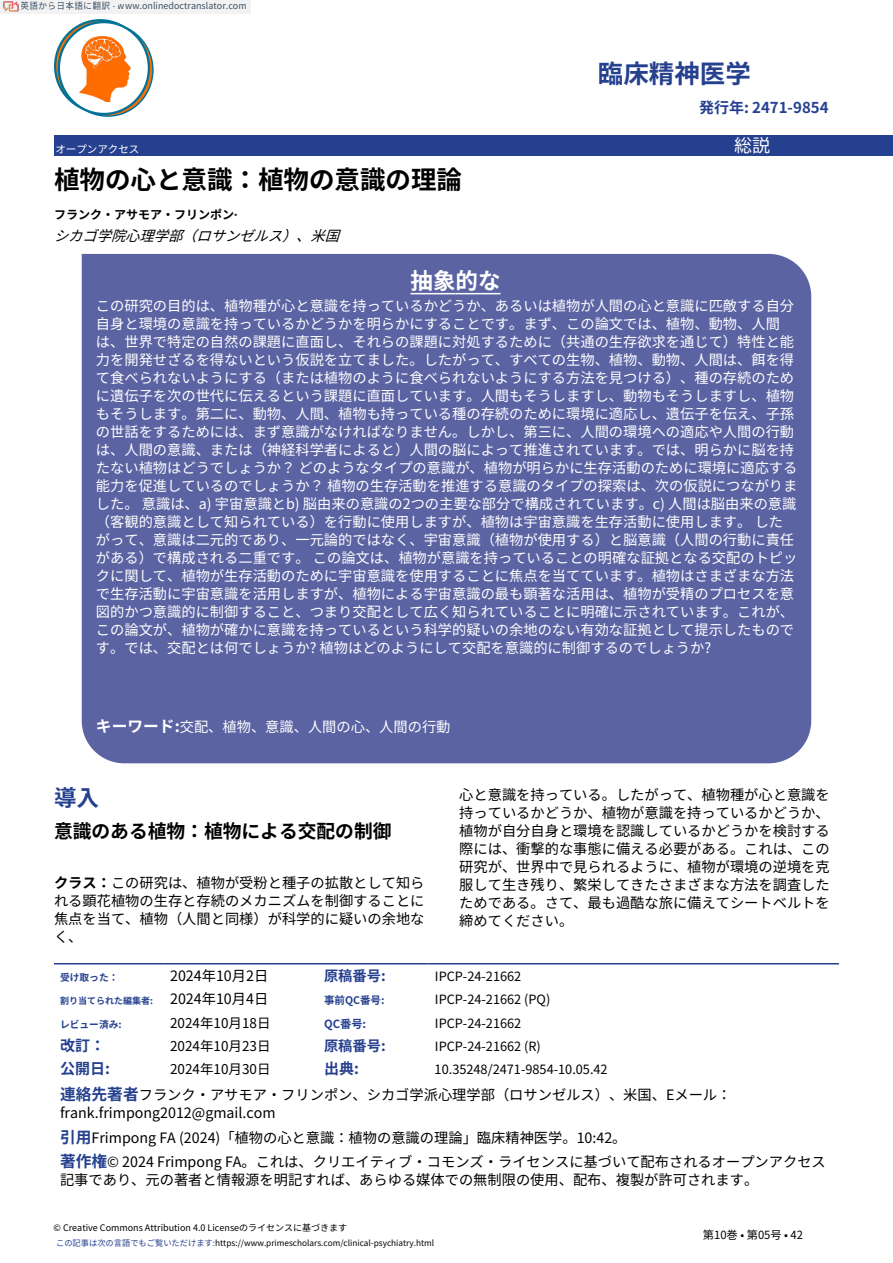
<style>
.page{position:relative;width:893px;height:1263px;background:#fff}
.page>*{position:absolute;margin:0;border:0;box-sizing:border-box;transform-origin:0 0}
.t1{font:700 25.5px "Noto Sans CJ Kjp";color:#000}
.t2{font:700 25.5px "Noto Sans CJ Kjp";color:#25408f}
.t3{font:700 22.5px "Noto Sans CJ Kjp";color:#fff}
.t4{font:700 22.5px "Noto Sans CJ Kjp";color:#25408f}
.t5{font:700 18.75px "Noto Sans CJ Kjp";color:#000}
.t6{font:18px "Noto Sans CJ Kjp";color:#fff}
.t7{font:700 15px/23.2px "Noto Sans CJ Kjp";color:#25408f}
.t8{font:14.25px/18px "Noto Sans CJ Kjp";color:#fff}
.t9{font:14.25px/18px "Noto Sans CJ Kjp";color:#000}
.t10{font:italic 14.25px "Noto Sans CJ Kjp";color:#000}
.t11{font:700 14.25px "Noto Sans CJ Kjp";color:#25408f}
.t12{font:13.5px/23.2px "Noto Sans CJ Kjp";color:#000;text-align:justify}
.t13{font:12.75px/23.2px "Noto Sans CJ Kjp";color:#000}
.t14{font:700 12px "Noto Sans CJ Kjp";color:#000}
.t15{font:11.25px "Noto Sans CJ Kjp";color:#000}
.t16{font:700 11.25px "Noto Sans CJ Kjp";color:#25408f}
.t17{font:10.5px "Noto Sans CJ Kjp";color:#fff}
.t18{font:700 10.5px "Noto Sans CJ Kjp";color:#25408f}
.t19{font:700 9.75px "Noto Sans CJ Kjp";color:#25408f}
.t20{font:9px "Noto Sans CJ Kjp";color:#000}
.t21{font:9px "Noto Sans CJ Kjp";color:rgb(15 43 70/.8)}
.t22{font:700 9px "Noto Sans CJ Kjp";color:#25408f}
.t23{font:8.25px "Noto Sans CJ Kjp";color:#000}
.s1{font-size:6.75px}
.s2{font-weight:700;font-size:15.75px}
.s3{font-weight:700}
.s4{font-weight:700;font-size:15.75px;color:#25408f}
.s5{color:#25408f}
</style>
<div class="page">
<div style="left:54px;top:135px;width:839px;height:21px;background:#25408f"></div>
<svg style="left:62px;top:24px;width:91px;height:92px"></svg>
<svg style="left:55px;top:20px;width:90px;height:92px"></svg>
<div style="left:59px;top:22px;width:90px;height:92px;background:#fff;border-radius:50%"></div>
<div style="left:58px;top:21px;width:92px;height:94px;border:2px solid #007398;border-radius:50%"></div>
<img style="left:80px;top:35px;width:51px;height:66px">
<hr style="left:54px;top:963px;width:110px;height:1px;background:#25408f">
<hr style="left:164px;top:963px;width:154px;height:1px;background:#25408f">
<hr style="left:318px;top:963px;width:111px;height:1px;background:#25408f">
<hr style="left:429px;top:963px;width:410px;height:1px;background:#25408f">
<div style="left:82px;top:254px;width:729px;height:509px;background:#5b63a3"></div>
<svg style="left:410px;top:293px;width:90px;height:1px"></svg>
<div style="left:0;top:0;width:251px;height:14px;background:#f2f2f2"></div>
<img style="left:4px;top:1px;width:15px;height:11px">
<p class="t21" style="left:21px;top:-1px;width:227px">英語から⽇本語に翻訳 - www.onlinedoctranslator.com</p>
<h1 class="t2" style="left:598px;top:54px;width:154px">臨床精神医学</h1>
<p class="t7" style="left:699px;top:95px;width:131px">発⾏年: 2471-9854</p>
<p class="t17" style="left:55px;top:141px;width:85px">オープンアクセス</p>
<p class="t6" style="left:734px;top:131px;width:37px">総説</p>
<h1 class="t1" style="left:54px;top:159px;width:409px">植物の⼼と意識：植物の意識の理論</h1>
<p class="t14" style="left:54px;top:205px;width:185px">フランク‧アサモア‧フリンポン<span class="s1">*</span></p>
<p class="t10" style="left:54px;top:225px;width:293px">シカゴ学院⼼理学部（ロサンゼルス）、⽶国</p>
<h2 class="t3" style="left:410px;top:263px;width:91px">抽象的な</h2>
<p class="t8" style="left:96px;top:296px;width:703px">この研究の⽬的は、植物種が⼼と意識を持っているかどうか、あるいは植物が⼈間の⼼と意識に匹敵する⾃分⾃⾝と環境の意識を持っているかどうかを明らかにすることです。まず、この論⽂では、植物、動物、⼈間は、世界で特定の⾃然の課題に直⾯し、それらの課題に対処するために（共通の⽣存欲求を通じて）特性と能⼒を開発せざるを得ないという仮説を⽴てました。したがって、すべての⽣物、植物、動物、⼈間は、餌を得て⾷べられないようにする（または植物のように⾷べられないようにする⽅法を⾒つける）、種の存続のために遺伝⼦を次の世代に伝えるという課題に直⾯しています。⼈間もそうしますし、動物もそうしますし、植物もそうします。第⼆に、動物、⼈間、植物も持っている種の存続のために環境に適応し、遺伝⼦を伝え、⼦孫の世話をするためには、まず意識がなければなりません。しかし、第三に、⼈間の環境への適応や⼈間の⾏動は、⼈間の意識、または（神経科学者によると）⼈間の脳によって推進されています。では、明らかに脳を持たない植物はどうでしょうか？ どのようなタイプの意識が、植物が明らかに⽣存活動のために環境に適応する能⼒を促進しているのでしょうか？ 植物の⽣存活動を推進する意識のタイプの探索は、次の仮説につながりました。 意識は、a) 宇宙意識とb) 脳由来の意識の2つの主要な部分で構成されています。c) ⼈間は脳由来の意識（客観的意識として知られている）を⾏動に使⽤しますが、植物は宇宙意識を⽣存活動に使⽤します。 したがって、意識は⼆元的であり、⼀元論的ではなく、宇宙意識（植物が使⽤する）と脳意識（⼈間の⾏動に責任がある）で構成される⼆重です。 この論⽂は、植物が意識を持っていることの明確な証拠となる交配のトピックに関して、植物が⽣存活動のために宇宙意識を使⽤することに焦点を当てています。植物はさまざまな⽅法で⽣存活動に宇宙意識を活⽤しますが、植物による宇宙意識の最も顕著な活⽤は、植物が受精のプロセスを意図的かつ意識的に制御すること、つまり交配として広く知られていることに明確に⽰されています。これが、この論⽂が、植物が確かに意識を持っているという科学的疑いの余地のない有効な証拠として提⽰したものです。では、交配とは何でしょうか? 植物はどのようにして交配を意識的に制御するのでしょうか?</p>
<p class="t8" style="left:96px;top:716px;width:356px"><span class="s2">キーワード:</span>交配、植物、意識、⼈間の⼼、⼈間の⾏動</p>
<h2 class="t4" style="left:54px;top:780px;width:46px">導⼊</h2>
<p class="t9" style="left:459px;top:785px;width:372px;text-align:justify">⼼と意識を持っている。したがって、植物種が⼼と意識を持っているかどうか、植物が意識を持っているかどうか、植物が⾃分⾃⾝と環境を認識しているかどうかを検討する際には、衝撃的な事態に備える必要がある。これは、この研究が、世界中で⾒られるように、植物が環境の逆境を克服して⽣き残り、繁栄してきたさまざまな⽅法を調査したためである。さて、最も過酷な旅に備えてシートベルトを締めてください。</p>
<h3 class="t5" style="left:54px;top:816px;width:339px">意識のある植物：植物による交配の制御</h3>
<p class="t9" style="left:54px;top:872px;width:372px;text-align:justify"><span class="s3">クラス：</span>この研究は、植物が受粉と種⼦の拡散として知られる顕花植物の⽣存と存続のメカニズムを制御することに焦点を当て、植物（⼈間と同様）が科学的に疑いの余地なく、</p>
<p class="t19" style="left:60px;top:970px;width:60px">受け取った：</p>
<p class="t22" style="left:60px;top:994px;width:94px">割り当てられた編集者:</p>
<p class="t19" style="left:60px;top:1016px;width:63px">レビュー済み:</p>
<p class="t7" style="left:60px;top:1032px;width:51px">改訂：公開⽇:</p>
<p class="t11" style="left:324px;top:964px;width:63px">原稿番号:</p>
<p class="t18" style="left:324px;top:992px;width:62px">事前QC番号:</p>
<p class="t16" style="left:324px;top:1014px;width:44px">QC番号:</p>
<p class="t11" style="left:324px;top:1034px;width:63px">原稿番号:</p>
<p class="t7" style="left:324px;top:1056px;width:36px">出典:</p>
<p class="t9" style="left:170px;top:963px;width:100px;line-height:23.2px">2024年10⽉2⽇<br>2024年10⽉4⽇</p>
<p class="t12" style="left:170px;top:1010px;width:102px">2024年10⽉18⽇ 2024年10⽉23⽇ 2024年10⽉30⽇</p>
<p class="t13" style="left:435px;top:964px;width:175px">IPCP-24-21662<br>IPCP-24-21662 (PQ)<br>IPCP-24-21662<br>IPCP-24-21662 (R)<br>10.35248/2471-9854-10.05.42</p>
<p class="t9" style="left:60px;top:1085px;width:673px"><span class="s4">連絡先著者</span>フランク‧アサモア‧フリンポン、シカゴ学派⼼理学部（ロサンゼルス）、⽶国、Eメール：frank.frimpong2012@gmail.com</p>
<p class="t9" style="left:60px;top:1124px;width:767px;line-height:24.3px"><span class="s4">引⽤</span>Frimpong FA (2024)「植物の⼼と意識：植物の意識の理論」臨床精神医学。10:42。<br><span class="s4">著作権</span>© 2024 Frimpong FA。これは、クリエイティブ‧コモンズ‧ライセンスに基づいて配布されるオープンアクセス</p>
<p class="t9" style="left:60px;top:1170px;width:700px">記事であり、元の著者と情報源を明記すれば、あらゆる媒体での無制限の使⽤、配布、複製が許可されます。</p>
<p class="t20" style="left:54px;top:1221px;width:295px">© Creative Commons Attribution 4.0 Licenseのライセンスに基づきます</p>
<p class="t23" style="left:56px;top:1236px;width:380px"><span class="s5">この記事は次の⾔語でもご覧いただけます:</span>https://www.primescholars.com/clinical-psychiatry.html</p>
<p class="t15" style="left:703px;top:1225px;width:102px">第10巻 • 第05号 • 42</p>
</div>
